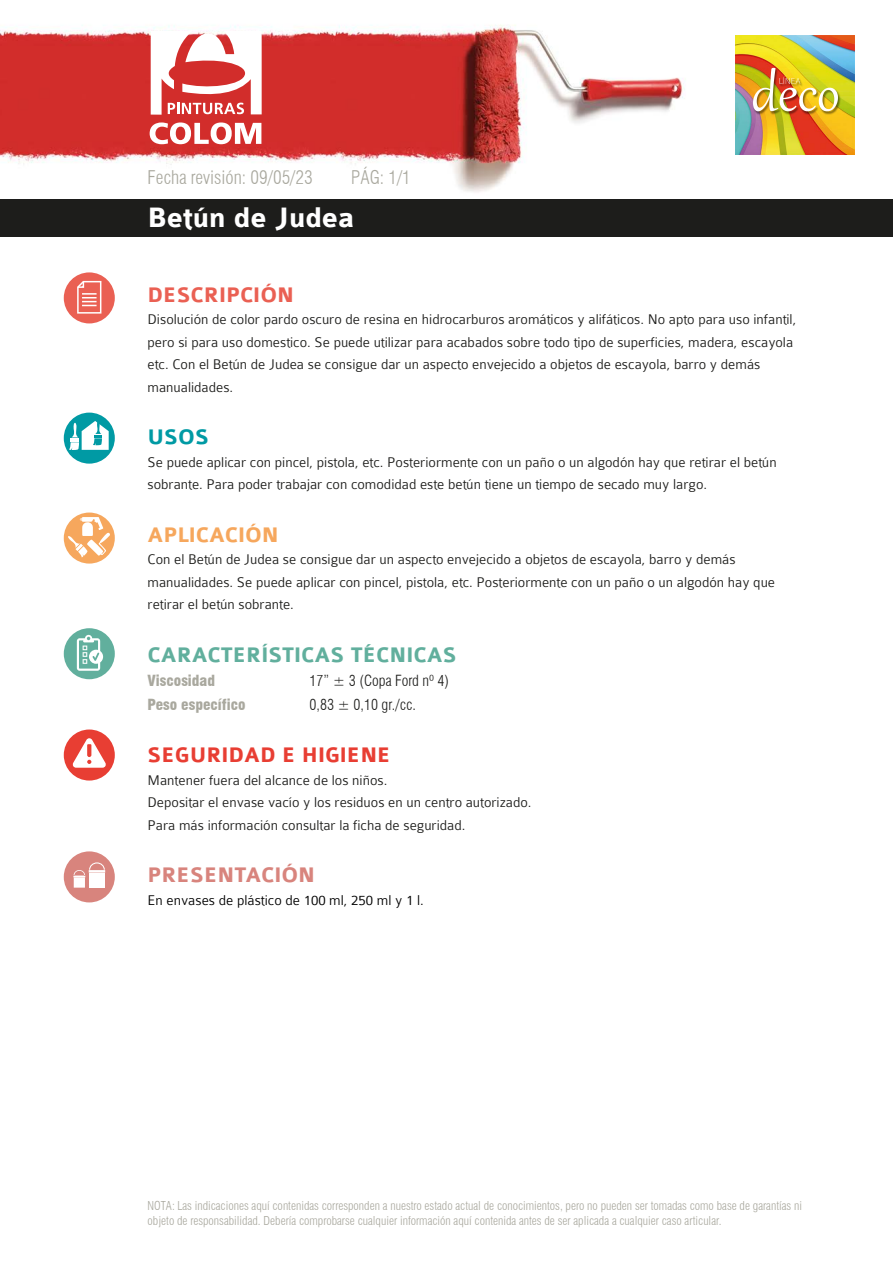
<style>
.page{position:relative;width:893px;height:1263px;background:#fff}
.page>*{position:absolute;margin:0;border:0;box-sizing:border-box;transform-origin:0 0}
.t1{font:700 30px "Colaborate";color:#fff}
.t2{font:700 22.5px "Colaborate";color:#61af9d}
.t3{font:700 22.5px "Colaborate";color:#e83e33}
.t4{font:700 22.5px "Colaborate";color:#d8847d}
.t5{font:700 22.5px "Colaborate";color:#ea6053}
.t6{font:700 22.5px "Colaborate";color:#f6a75d}
.t7{font:700 22.5px "Colaborate";color:#009aa4}
.t8{font:300 condensed 18.45px "Swiss 721 BT";color:#a9a89e}
.t9{font:300 15px/22.5px "Colaborate";color:#1d1d1b}
.t10{font:300 15px "Colaborate";color:#000}
.t11{font:300 condensed 15px "Swiss 721 BT";color:#1d1d1b}
.t12{font:900 condensed 15px "Swiss 721 BT";color:#a9a89e}
.t13{font:300 condensed 12px/14.4px "Swiss 721 BT";color:#a9a89e}
</style>
<div class="page">
<img style="left:735px;top:36px;width:119px;height:119px">
<img style="left:0;top:25px;width:685px;height:167px">
<svg style="left:150px;top:122px;width:111px;height:22px"></svg>
<svg style="left:151px;top:25px;width:111px;height:90px"></svg>
<div style="left:0;top:199px;width:893px;height:38px;background:#1d1d1b"></div>
<div style="left:64px;top:512px;width:51px;height:52px;background:#f6a75d;border-radius:50%"></div>
<svg style="left:68px;top:517px;width:42px;height:40px"></svg>
<div style="left:64px;top:413px;width:51px;height:51px;background:#009aa4;border-radius:50%"></div>
<svg style="left:69px;top:421px;width:40px;height:29px"></svg>
<img style="left:752px;top:67px;width:90px;height:48px">
<img style="left:753px;top:68px;width:85px;height:43px">
<div style="left:64px;top:272px;width:51px;height:51px;background:#ea6053;border-radius:50%"></div>
<svg style="left:77px;top:280px;width:25px;height:34px"></svg>
<div style="left:64px;top:628px;width:51px;height:51px;background:#61af9d;border-radius:50%"></div>
<svg style="left:77px;top:635px;width:26px;height:36px"></svg>
<div style="left:64px;top:851px;width:51px;height:51px;background:#d8847d;border-radius:50%"></div>
<svg style="left:73px;top:862px;width:32px;height:26px"></svg>
<div style="left:64px;top:729px;width:51px;height:51px;background:#e83e33;border-radius:50%"></div>
<svg style="left:73px;top:738px;width:33px;height:30px"></svg>
<p class="t8" style="left:148px;top:166px;width:167px">Fecha revisión: 09/05/23</p>
<p class="t8" style="left:351px;top:166px;width:61px">PÁG: 1/1</p>
<h1 class="t1" style="left:148px;top:202px;width:208px">Betún de Judea</h1>
<h2 class="t5" style="left:148px;top:283px;width:148px">DESCRIPCIÓN</h2>
<p class="t9" style="left:148px;top:308px;width:650px">Disolución de color pardo oscuro de resina en hidrocarburos aromáticos y alifáticos. No apto para uso infantil, pero si para uso domestico. Se puede utilizar para acabados sobre todo tipo de superficies, madera, escayola etc. Con el Betún de Judea se consigue dar un aspecto envejecido a objetos de escayola, barro y demás manualidades.</p>
<h2 class="t7" style="left:148px;top:425px;width:63px">USOS</h2>
<p class="t9" style="left:148px;top:451px;width:631px">Se puede aplicar con pincel, pistola, etc. Posteriormente con un paño o un algodón hay que retirar el betún sobrante. Para poder trabajar con comodidad este betún tiene un tiempo de secado muy largo.</p>
<h2 class="t6" style="left:148px;top:523px;width:133px">APLICACIÓN</h2>
<p class="t9" style="left:148px;top:548px;width:629px">Con el Betún de Judea se consigue dar un aspecto envejecido a objetos de escayola, barro y demás manualidades. Se puede aplicar con pincel, pistola, etc. Posteriormente con un paño o un algodón hay que retirar el betún sobrante.</p>
<h2 class="t2" style="left:148px;top:643px;width:311px">CARACTERÍSTICAS TÉCNICAS</h2>
<p class="t12" style="left:148px;top:671px;width:69px">Viscosidad</p>
<p class="t11" style="left:310px;top:671px;width:141px">17” ± 3 (Copa Ford nº 4)</p>
<p class="t12" style="left:148px;top:695px;width:100px">Peso específico</p>
<p class="t11" style="left:310px;top:695px;width:108px">0,83 ± 0,10 gr./cc.</p>
<h2 class="t3" style="left:148px;top:743px;width:245px">SEGURIDAD E HIGIENE</h2>
<p class="t9" style="left:148px;top:769px;width:385px">Mantener fuera del alcance de los niños.<br>Depositar el envase vacío y los residuos en un centro autorizado.<br>Para más información consultar la ficha de seguridad.</p>
<h2 class="t4" style="left:148px;top:863px;width:169px">PRESENTACIÓN</h2>
<p class="t10" style="left:148px;top:892px;width:278px">En envases de plástico de 100 ml, 250 ml y 1 l.</p>
<p class="t13" style="left:148px;top:1199px;width:656px">NOTA: Las indicaciones aquí contenidas corresponden a nuestro estado actual de conocimientos, pero no pueden ser tomadas como base de garantías ni objeto de responsabilidad. Debería comprobarse cualquier información aquí contenida antes de ser aplicada a cualquier caso articular.</p>
</div>
